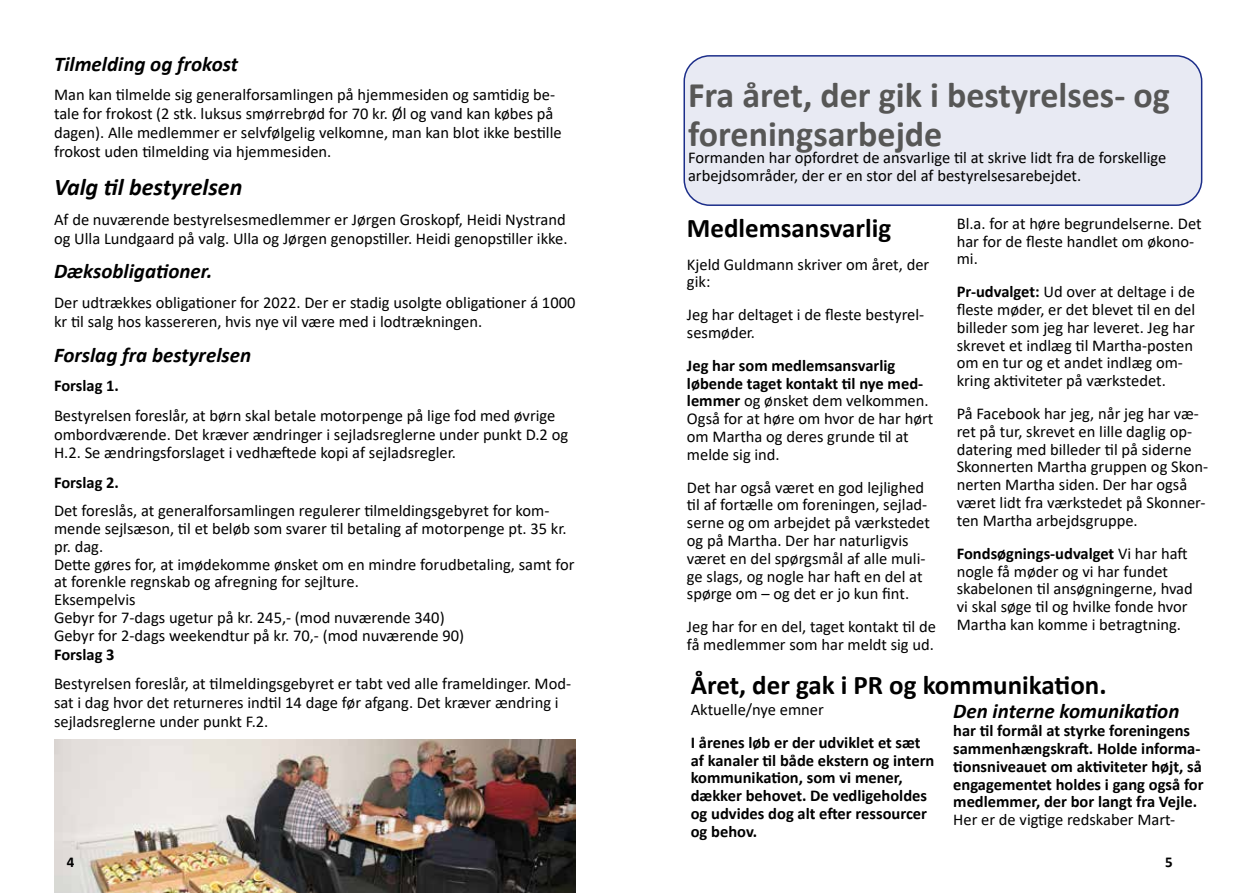
<style>
.page{position:relative;width:1259px;height:893px;background:#fff}
.page>*{position:absolute;margin:0;border:0;box-sizing:border-box;transform-origin:0 0}
.t1{font:700 36px/38.8px "Calibri";color:#575756}
.t2{font:700 27px "Calibri";color:#000}
.t3{font:italic 700 24px "Calibri";color:#000}
.t4{font:italic 700 21px "Calibri";color:#000}
.t5{font:16.5px/17.9px "Calibri";color:#000}
.t6{font:700 16.5px/17.9px "Calibri";color:#000}
.t7{font:700 15px "Calibri";color:#000}
.s1{font-weight:700}
</style>
<div class="page">
<img style="left:54px;top:739px;width:521px;height:154px">
<div style="left:684px;top:56px;width:517px;height:149px;background:#e8eaf3;border-radius:26px"></div>
<div style="left:683px;top:55px;width:519px;height:151px;border:2px solid #1c2e8a;border-radius:26px"></div>
<p class="t4" style="left:54px;top:49px;width:186px">Tilmelding og frokost</p>
<p class="t5" style="left:54px;top:85px;width:509px;line-height:19px">Man kan tilmelde sig generalforsamlingen på hjemmesiden og samtidig be&shy;tale for frokost (2 stk. luksus smørrebrød for 70 kr. Øl og vand kan købes på dagen). Alle medlemmer er selvfølgelig velkomne, man kan blot ikke bestille frokost uden tilmelding via hjemmesiden.</p>
<h3 class="t3" style="left:54px;top:170px;width:190px">Valg til bestyrelsen</h3>
<p class="t5" style="left:54px;top:209px;width:515px;line-height:18.9px">Af de nuværende bestyrelsesmedlemmer er Jørgen Groskopf, Heidi Nystrand og Ulla Lundgaard på valg. Ulla og Jørgen genopstiller. Heidi genopstiller ikke.</p>
<p class="t4" style="left:54px;top:257px;width:160px">Dæksobligationer.</p>
<p class="t5" style="left:54px;top:293px;width:523px;line-height:18.9px">Der udtrækkes obligationer for 2022. Der er stadig usolgte obligationer á 1000 kr til salg hos kassereren, hvis nye vil være med i lodtrækningen.</p>
<p class="t4" style="left:54px;top:340px;width:199px">Forslag fra bestyrelsen</p>
<p class="t6" style="left:54px;top:376px;width:67px">Forslag 1.</p>
<p class="t5" style="left:54px;top:405px;width:515px;line-height:19px">Bestyrelsen foreslår, at børn skal betale motorpenge på lige fod med øvrige ombordværende. Det kræver ændringer i sejladsreglerne under punkt D.2 og<br>H.2. Se ændringsforslaget i vedhæftede kopi af sejladsregler.</p>
<p class="t6" style="left:54px;top:473px;width:67px">Forslag 2.</p>
<p class="t5" style="left:54px;top:501px;width:522px">Det foreslås, at generalforsamlingen regulerer tilmeldingsgebyret for kom&shy;mende sejlsæson, til et beløb som svarer til betaling af motorpenge pt. 35 kr. pr. dag.<br>Dette gøres for, at imødekomme ønsket om en mindre forudbetaling, samt for at forenkle regnskab og afregning for sejlture.<br>Eksempelvis<br>Gebyr for 7-dags ugetur på kr. 245,- (mod nuværende 340)<br>Gebyr for 2-dags weekendtur på kr. 70,- (mod nuværende 90)</p>
<p class="t6" style="left:54px;top:645px;width:62px">Forslag 3</p>
<p class="t5" style="left:54px;top:674px;width:518px;line-height:18.9px">Bestyrelsen foreslår, at tilmeldingsgebyret er tabt ved alle frameldinger. Mod&shy;sat i dag hvor det returneres indtil 14 dage før afgang. Det kræver ændring i sejladsreglerne under punkt F.2.</p>
<h1 class="t1" style="left:688px;top:75px;width:483px">Fra året, der gik i bestyrelses- og foreningsarbejde</h1>
<p class="t5" style="left:688px;top:149px;width:480px">Formanden har opfordret de ansvarlige til at skrive lidt fra de forskellige arbejdsområder, der er en stor del af bestyrelsesarebejdet.</p>
<h2 class="t2" style="left:687px;top:209px;width:206px">Medlemsansvarlig</h2>
<p class="t5" style="left:687px;top:255px;width:244px">Kjeld Guldmann skriver om året, der gik:</p>
<p class="t5" style="left:687px;top:305px;width:239px">Jeg har deltaget i de fleste bestyrel&shy;sesmøder.</p>
<p class="t5" style="left:687px;top:356px;width:248px"><span class="s1">Jeg har som medlemsansvarlig løbende taget kontakt til nye med&shy;lemmer</span> og ønsket dem velkommen.<br>Også for at høre om hvor de har hørt om Martha og deres grunde til at melde sig ind.</p>
<p class="t5" style="left:687px;top:478px;width:244px">Det har også været en god lejlighed til af fortælle om foreningen, sejlad&shy;serne og om arbejdet på værkstedet og på Martha. Der har naturligvis været en del spørgsmål af alle muli&shy;ge slags, og nogle har haft en del at spørge om – og det er jo kun fint.</p>
<p class="t5" style="left:687px;top:617px;width:250px">Jeg har for en del, taget kontakt til de få medlemmer som har meldt sig ud.</p>
<p class="t5" style="left:956px;top:214px;width:246px">Bl.a. for at høre begrundelserne. Det har for de fleste handlet om økono&shy;mi.</p>
<p class="t5" style="left:956px;top:282px;width:240px"><span class="s1">Pr-udvalget:</span> Ud over at deltage i de fleste møder, er det blevet til en del billeder som jeg har leveret. Jeg har skrevet et indlæg til Martha-posten om en tur og et andet indlæg om&shy;kring aktiviteter på værkstedet.</p>
<p class="t5" style="left:956px;top:404px;width:253px">På Facebook har jeg, når jeg har væ&shy;ret på tur, skrevet en lille daglig op&shy;datering med billeder til på siderne Skonnerten Martha gruppen og Skon&shy;nerten Martha siden. Der har også været lidt fra værkstedet på Skonner&shy;ten Martha arbejdsgruppe.</p>
<p class="t5" style="left:956px;top:544px;width:238px"><span class="s1">Fondsøgnings-udvalget</span> Vi har haft nogle få møder og vi har fundet skabelonen til ansøgningerne, hvad vi skal søge til og hvilke fonde hvor Martha kan komme i betragtning.</p>
<h2 class="t2" style="left:691px;top:666px;width:417px">Året, der gak i PR og kommunikation.</h2>
<p class="t5" style="left:691px;top:700px;width:135px">Aktuelle/nye emner</p>
<p class="t6" style="left:691px;top:733px;width:245px">I årenes løb er der udviklet et sæt af kanaler til både ekstern og intern kommunikation, som vi mener, dækker behovet. De vedligeholdes og udvides dog alt efter ressourcer og behov.</p>
<p class="t4" style="left:953px;top:696px;width:228px">Den interne komunikation</p>
<p class="t6" style="left:953px;top:721px;width:252px">har til formål at styrke foreningens sammenhængskraft. Holde informa&shy;tionsniveauet om aktiviteter højt, så engagementet holdes i gang også for medlemmer, der bor langt fra Vejle.</p>
<p class="t5" style="left:953px;top:810px;width:223px">Her er de vigtige redskaber Mart-</p>
<p class="t7" style="left:67px;top:851px;width:9px">4</p>
<p class="t7" style="left:1165px;top:851px;width:9px">5</p>
</div>
